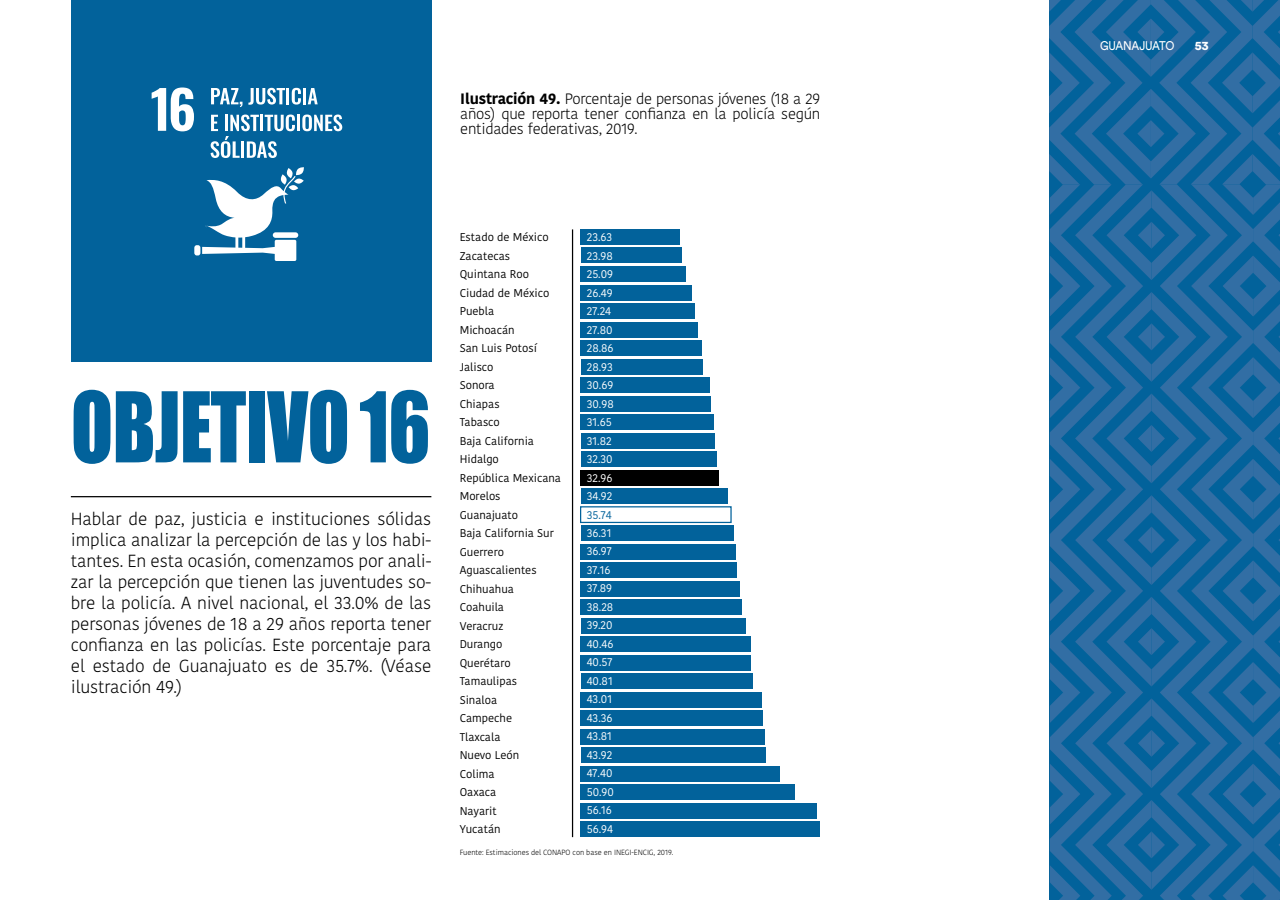
<style>
.page{position:relative;width:1280px;height:900px;background:#fff}
.page>*{position:absolute;margin:0;border:0;box-sizing:border-box;transform-origin:0 0}
.t1{font:90px "Impact";letter-spacing:-.01em;color:#02629b;scale:.86 1}
.t2{font:300 17.5px/21px "Kohinoor Bangla";letter-spacing:-.01em;color:#000;text-align:justify}
.t3{font:300 15px/15px "Kohinoor Bangla";letter-spacing:-.02em;color:#000;text-align:justify}
.t4{font:12.5px "Circular Std";letter-spacing:-.015em;color:#fff;scale:.9 1}
.t5{font:900 12.5px "Circular Std";color:#fff}
.t6{font:11.25px/18.5px "Kohinoor Bangla";color:#000}
.t7{font:11.25px/18.5px "Kohinoor Bangla";color:#fff}
.t8{font:11.25px "Kohinoor Bangla";color:#02629b}
.t9{font:300 7.5px "Kohinoor Bangla";letter-spacing:-.01em;color:#000}
.s1{font-weight:700}
</style>
<div class="page">
<div style="left:581px;top:229px;width:99px;height:16px;background:#02629b"></div>
<div style="left:581px;top:248px;width:101px;height:15px;background:#02629b"></div>
<div style="left:581px;top:266px;width:105px;height:16px;background:#02629b"></div>
<div style="left:581px;top:285px;width:111px;height:15px;background:#02629b"></div>
<div style="left:581px;top:303px;width:114px;height:16px;background:#02629b"></div>
<div style="left:581px;top:322px;width:117px;height:15px;background:#02629b"></div>
<div style="left:581px;top:340px;width:121px;height:16px;background:#02629b"></div>
<div style="left:581px;top:359px;width:121px;height:15px;background:#02629b"></div>
<div style="left:581px;top:377px;width:129px;height:16px;background:#02629b"></div>
<div style="left:581px;top:396px;width:130px;height:15px;background:#02629b"></div>
<div style="left:581px;top:414px;width:133px;height:16px;background:#02629b"></div>
<div style="left:581px;top:433px;width:134px;height:15px;background:#02629b"></div>
<div style="left:581px;top:451px;width:136px;height:16px;background:#02629b"></div>
<div style="left:581px;top:470px;width:138px;height:15px;background:#000"></div>
<div style="left:581px;top:488px;width:147px;height:16px;background:#02629b"></div>
<div style="left:580px;top:506px;width:152px;height:17px;background:#fff;border:1px solid #02629b"></div>
<div style="left:581px;top:525px;width:152px;height:16px;background:#02629b"></div>
<div style="left:581px;top:544px;width:155px;height:15px;background:#02629b"></div>
<div style="left:581px;top:562px;width:156px;height:16px;background:#02629b"></div>
<div style="left:581px;top:581px;width:159px;height:15px;background:#02629b"></div>
<div style="left:581px;top:599px;width:161px;height:16px;background:#02629b"></div>
<div style="left:581px;top:618px;width:165px;height:16px;background:#02629b"></div>
<div style="left:581px;top:636px;width:170px;height:16px;background:#02629b"></div>
<div style="left:581px;top:655px;width:170px;height:16px;background:#02629b"></div>
<div style="left:581px;top:673px;width:171px;height:16px;background:#02629b"></div>
<div style="left:581px;top:692px;width:181px;height:16px;background:#02629b"></div>
<div style="left:581px;top:710px;width:182px;height:16px;background:#02629b"></div>
<div style="left:581px;top:729px;width:184px;height:16px;background:#02629b"></div>
<div style="left:581px;top:747px;width:184px;height:16px;background:#02629b"></div>
<div style="left:581px;top:766px;width:199px;height:16px;background:#02629b"></div>
<div style="left:581px;top:785px;width:214px;height:15px;background:#02629b"></div>
<div style="left:581px;top:803px;width:236px;height:16px;background:#02629b"></div>
<div style="left:581px;top:822px;width:239px;height:15px;background:#02629b"></div>
<hr style="left:71px;top:496px;width:360px;height:1px;background:#000">
<div style="left:71px;top:0;width:360px;height:361px;background:#02629b"></div>
<svg style="left:152px;top:88px;width:42px;height:43px"></svg>
<svg style="left:211px;top:88px;width:74px;height:19px"></svg>
<hr style="left:286px;top:88px;width:3px;height:16px;background:#fff">
<svg style="left:292px;top:88px;width:9px;height:17px"></svg>
<hr style="left:303px;top:88px;width:3px;height:16px;background:#fff">
<svg style="left:308px;top:88px;width:10px;height:16px"></svg>
<hr style="left:297px;top:115px;width:3px;height:16px;background:#fff">
<svg style="left:302px;top:115px;width:40px;height:16px"></svg>
<svg style="left:211px;top:115px;width:84px;height:43px"></svg>
<svg style="left:202px;top:167px;width:102px;height:94px"></svg>
<div style="left:194px;top:245px;width:6px;height:10px;background:#fff;border-radius:3px"></div>
<hr style="left:572px;top:229px;width:1px;height:608px;background:#000">
<svg style="left:1049px;top:0;width:231px;height:900px;background:#1b689f"></svg>
<p class="t3" style="left:460px;top:91px;width:361px"><span class="s1">Ilustración 49.</span> Porcentaje de personas jóvenes (18 a 29 años) que reporta tener confianza en la policía según entidades federativas, 2019.</p>
<h1 class="t1" style="left:71px;top:357px;width:420px">OBJETIVO 16</h1>
<p class="t2" style="left:71px;top:508px;width:362px">Hablar de paz, justicia e instituciones sólidas implica analizar la percepción de las y los habi&shy;tantes. En esta ocasión, comenzamos por anali&shy;zar la percepción que tienen las juventudes so&shy;bre la policía. A nivel nacional, el 33.0% de las personas jóvenes de 18 a 29 años reporta tener confianza en las policías. Este porcentaje para el estado de Guanajuato es de 35.7%. (Véase ilustración 49.)</p>
<p class="t6" style="left:460px;top:228px;width:103px">Estado de México<br>Zacatecas<br>Quintana Roo<br>Ciudad de México<br>Puebla<br>Michoacán<br>San Luis Potosí<br>Jalisco<br>Sonora<br>Chiapas<br>Tabasco<br>Baja California<br>Hidalgo<br>República Mexicana<br>Morelos<br>Guanajuato<br>Baja California Sur<br>Guerrero<br>Aguascalientes<br>Chihuahua<br>Coahuila<br>Veracruz<br>Durango<br>Querétaro<br>Tamaulipas<br>Sinaloa<br>Campeche<br>Tlaxcala<br>Nuevo León<br>Colima<br>Oaxaca<br>Nayarit<br>Yucatán</p>
<p class="t7" style="left:587px;top:228px;width:29px">23.63<br>23.98<br>25.09<br>26.49<br>27.24<br>27.80<br>28.86<br>28.93<br>30.69<br>30.98<br>31.65<br>31.82<br>32.30<br>32.96<br>34.92</p>
<p class="t8" style="left:587px;top:506px;width:27px">35.74</p>
<p class="t7" style="left:587px;top:524px;width:29px">36.31<br>36.97<br>37.16<br>37.89<br>38.28<br>39.20<br>40.46<br>40.57<br>40.81<br>43.01<br>43.36<br>43.81<br>43.92<br>47.40<br>50.90<br>56.16<br>56.94</p>
<p class="t9" style="left:460px;top:847px;width:215px">Fuente: Estimaciones del CONAPO con base en INEGI-ENCIG, 2019.</p>
<p class="t4" style="left:1100px;top:38px;width:84px">GUANAJUATO</p>
<p class="t5" style="left:1195px;top:38px;width:15px">53</p>
</div>
